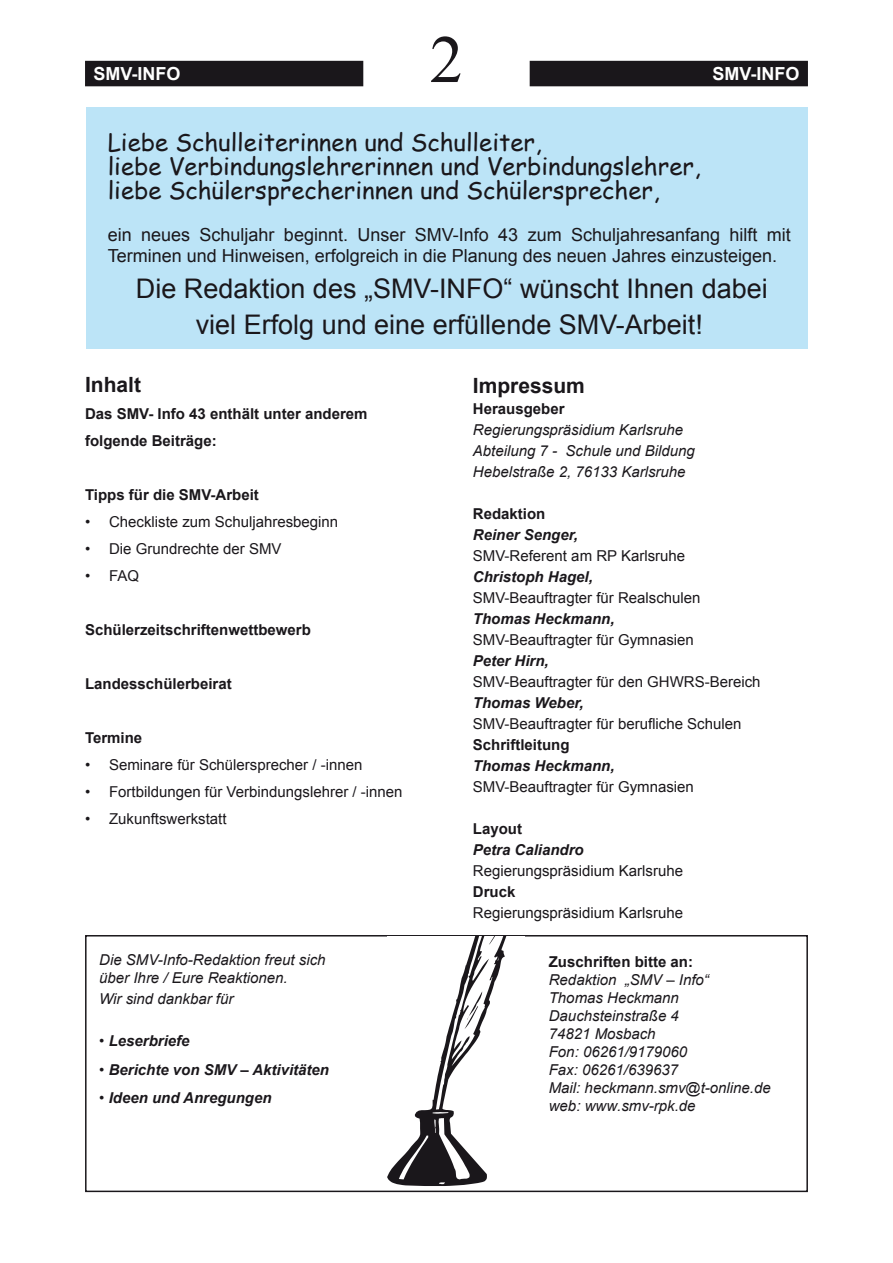
<style>
.page{position:relative;width:893px;height:1263px;background:#fff}
.page>*{position:absolute;margin:0;border:0;box-sizing:border-box;transform-origin:0 0}
.t1{font:27px/36px "Arial";color:#1a171b;text-align:center}
.t2{font:24px/24px "Comic Sans MS";color:#1a171b}
.t3{font:700 21px "Arial";color:#1a171b}
.t4{font:18px/21px "Arial";color:#1a171b}
.t5{font:700 18px "Arial";color:#fff}
.t6{font:15px "Arial";color:#1a171b}
.t7{font:italic 15px/18px "Arial";color:#1a171b}
.t8{font:700 15px/27px "Arial";color:#1a171b}
.t9{font:italic 700 15px "Arial";color:#1a171b}
.s1{font-weight:400;font-style:normal}
</style>
<div class="page">
<div style="left:86px;top:62px;width:277px;height:24px;background:#1a171b"></div>
<div style="left:85px;top:61px;width:278px;height:25px;border:2px solid #1a171b"></div>
<div style="left:530px;top:62px;width:277px;height:24px;background:#1a171b"></div>
<div style="left:530px;top:61px;width:278px;height:25px;border:2px solid #1a171b"></div>
<div style="left:85px;top:935px;width:723px;height:257px;border:2px solid #1a171b"></div>
<svg style="left:387px;top:936px;width:137px;height:250px"></svg>
<div style="left:87px;top:108px;width:721px;height:241px;background:#bce4f7"></div>
<p class="t5" style="left:94px;top:62px;width:89px">SMV-INFO</p>
<p class="t5" style="left:712px;top:61px;width:89px">SMV-INFO</p>
<h2 class="t2" style="left:108px;top:129px;width:594px">Liebe Schulleiterinnen und Schulleiter,<br>liebe Verbindungslehrerinnen und Verbindungslehrer, liebe Schülersprecherinnen und Schülersprecher,</h2>
<p class="t4" style="left:108px;top:224px;width:685px">ein neues Schuljahr beginnt. Unser SMV-Info 43 zum Schuljahresanfang hilft mit<br>Terminen und Hinweisen, erfolgreich in die Planung des neuen Jahres einzusteigen.</p>
<h1 class="t1" style="left:136px;top:271px;width:633px">Die Redaktion des „SMV-INFO“ wünscht Ihnen dabei viel Erfolg und eine erfüllende SMV-Arbeit!</h1>
<h3 class="t3" style="left:85px;top:371px;width:58px">Inhalt</h3>
<p class="t8" style="left:85px;top:401px;width:284px">Das SMV- Info 43 enthält unter anderem folgende Beiträge:</p>
<p class="t8" style="left:85px;top:482px;width:175px">Tipps für die SMV-Arbeit</p>
<p class="t6" style="left:85px;top:512px;width:255px">• Checkliste zum Schuljahresbeginn</p>
<p class="t6" style="left:85px;top:539px;width:198px">• Die Grundrechte der SMV</p>
<p class="t6" style="left:85px;top:566px;width:56px">• FAQ</p>
<p class="t8" style="left:85px;top:617px;width:227px">Schülerzeitschriftenwettbewerb</p>
<p class="t8" style="left:85px;top:671px;width:148px">Landesschülerbeirat</p>
<p class="t8" style="left:85px;top:725px;width:59px">Termine</p>
<p class="t6" style="left:85px;top:755px;width:279px">• Seminare für Schülersprecher / -innen</p>
<p class="t6" style="left:85px;top:782px;width:319px">• Fortbildungen für Verbindungslehrer / -innen</p>
<p class="t6" style="left:85px;top:809px;width:143px">• Zukunftswerkstatt</p>
<p class="t7" style="left:99px;top:951px;width:228px">Die SMV-Info-Redaktion freut sich über Ihre / Eure Reaktionen.</p>
<p class="t7" style="left:99px;top:990px;width:136px">Wir sind dankbar für</p>
<p class="t9" style="left:99px;top:1031px;width:92px"><span class="s1">•</span> Leserbriefe</p>
<p class="t9" style="left:99px;top:1059px;width:231px"><span class="s1">•</span> Berichte von SMV – Aktivitäten</p>
<p class="t9" style="left:99px;top:1088px;width:174px"><span class="s1">•</span> Ideen und Anregungen</p>
<h3 class="t3" style="left:473px;top:372px;width:114px">Impressum</h3>
<p class="t8" style="left:473px;top:396px;width:93px">Herausgeber</p>
<p class="t7" style="left:473px;top:419px;width:223px;line-height:21px">Regierungspräsidium Karlsruhe<br>Abteilung 7 - Schule und Bildung<br>Hebelstraße 2, 76133 Karlsruhe</p>
<p class="t8" style="left:473px;top:501px;width:74px">Redaktion</p>
<p class="t9" style="left:473px;top:524px;width:107px">Reiner Senger,</p>
<p class="t6" style="left:473px;top:546px;width:214px">SMV-Referent am RP Karlsruhe</p>
<p class="t9" style="left:473px;top:566px;width:122px">Christoph Hagel,</p>
<p class="t6" style="left:473px;top:588px;width:229px">SMV-Beauftragter für Realschulen</p>
<p class="t9" style="left:473px;top:608px;width:143px">Thomas Heckmann,</p>
<p class="t6" style="left:473px;top:630px;width:222px">SMV-Beauftragter für Gymnasien</p>
<p class="t9" style="left:473px;top:650px;width:77px">Peter Hirn,</p>
<p class="t6" style="left:473px;top:672px;width:289px">SMV-Beauftragter für den GHWRS-Bereich</p>
<p class="t9" style="left:473px;top:692px;width:112px">Thomas Weber,</p>
<p class="t6" style="left:473px;top:714px;width:270px">SMV-Beauftragter für berufliche Schulen</p>
<p class="t8" style="left:473px;top:732px;width:98px">Schriftleitung</p>
<p class="t9" style="left:473px;top:755px;width:143px">Thomas Heckmann,</p>
<p class="t6" style="left:473px;top:777px;width:222px">SMV-Beauftragter für Gymnasien</p>
<p class="t8" style="left:473px;top:816px;width:51px">Layout</p>
<p class="t9" style="left:473px;top:839px;width:112px">Petra Caliandro</p>
<p class="t6" style="left:473px;top:861px;width:212px">Regierungspräsidium Karlsruhe</p>
<p class="t8" style="left:473px;top:879px;width:44px">Druck</p>
<p class="t6" style="left:473px;top:903px;width:212px">Regierungspräsidium Karlsruhe</p>
<p class="t8" style="left:549px;top:948px;width:146px">Zuschriften bitte an:</p>
<p class="t7" style="left:549px;top:970px;width:223px">Redaktion „SMV – Info“<br>Thomas Heckmann<br>Dauchsteinstraße 4<br>74821 Mosbach<br>Fon: 06261/9179060<br>Fax: 06261/639637<br>Mail: heckmann.smv@t-online.de web: www.smv-rpk.de</p>
</div>
